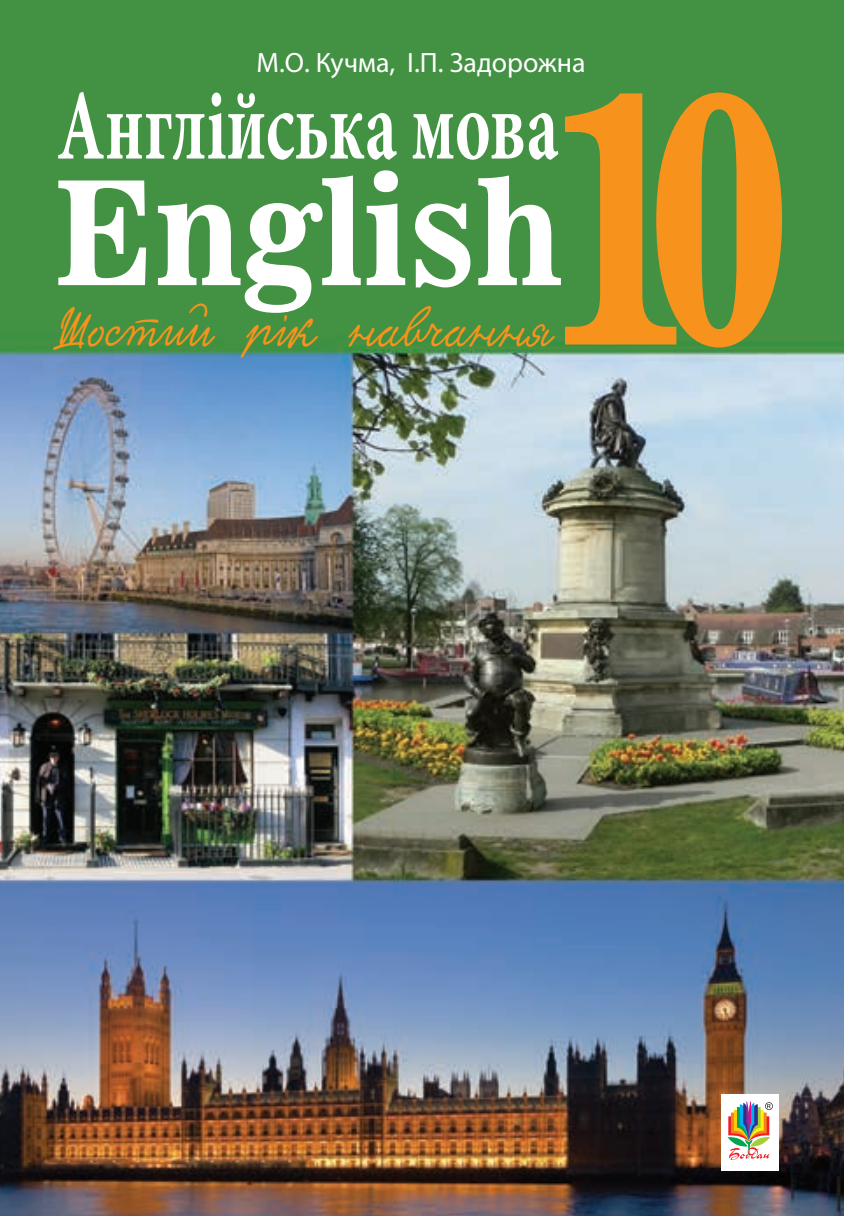
<style>
.page{position:relative;width:844px;height:1216px;background:#fff}
.page>*{position:absolute;margin:0;border:0;box-sizing:border-box;transform-origin:0 0}
.t1{font:344.75px "News 701 BT Bold A";color:#f7931d;scale:.79 1}
.t2{font:145.25px "News 701 BT Bold A";color:#fff;scale:.91 1}
.t3{font:700 100.45px "Minion Pro";color:#fff;scale:.68 1}
.t4{font:53.73px "Kobzar KS";letter-spacing:-.005em;color:#f7931d;scale:.88 1}
.t5{font:28px "Myriad Pro";color:#fff}
.s1{font-size:337.57px}
</style>
<div class="page">
<img style="left:0;top:0;width:843px;height:1215px">
<div style="left:720px;top:1093px;width:58px;height:77px;background:#fff"></div>
<svg style="left:727px;top:1101px;width:46px;height:60px"></svg>
<p class="t5" style="left:256px;top:46px;width:330px">М.О. Кучма, І.П. Задорожна</p>
<h3 class="t3" style="left:57px;top:56px;width:738px">Англійська мова</h3>
<h1 class="t1" style="left:540px;top:6px;width:321px">1<span class="s1">0</span></h1>
<h2 class="t2" style="left:53px;top:142px;width:561px">English</h2>
<h3 class="t4" style="left:57px;top:296px;width:565px">Шостий рік навчання</h3>
</div>
